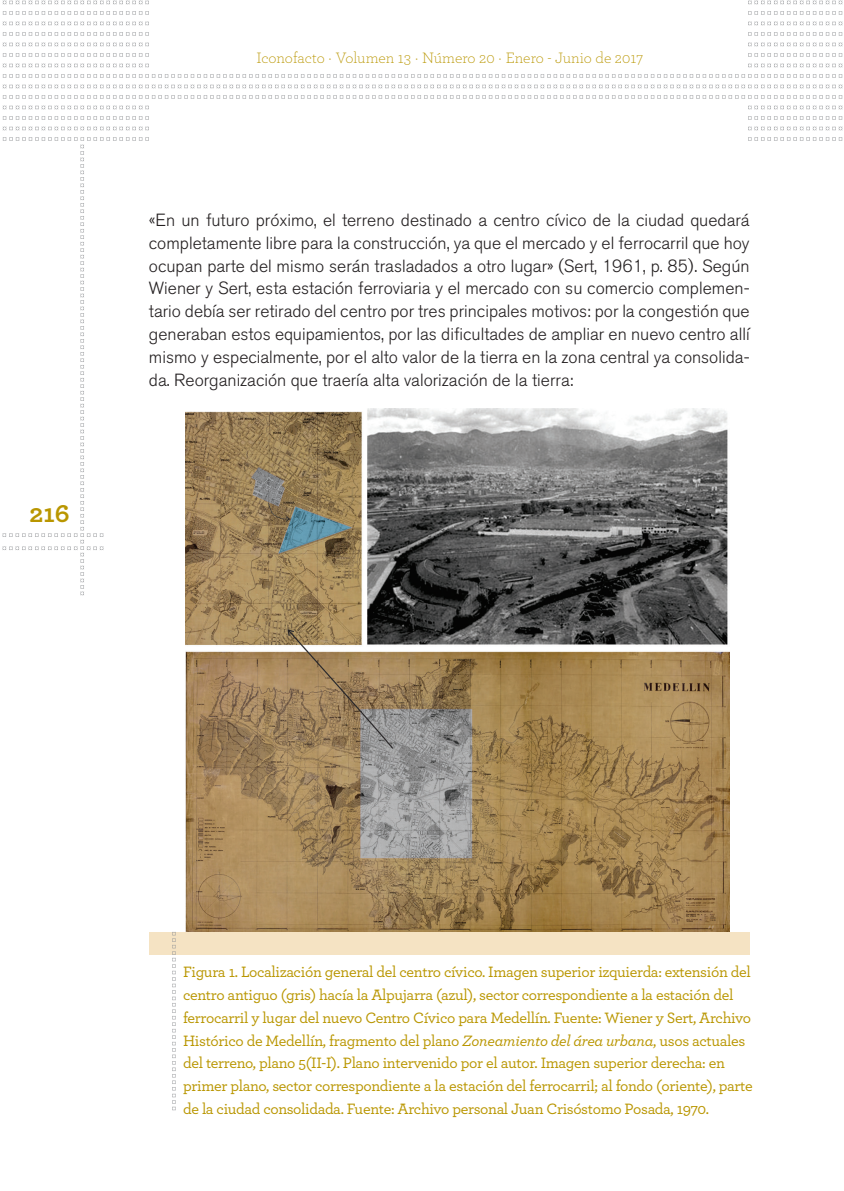
<style>
.page{position:relative;width:844px;height:1191px;background:#fff}
.page>*{position:absolute;margin:0;border:0;box-sizing:border-box;transform-origin:0 0}
.t1{font:700 26.25px "Archer Pro";color:#b99600}
.TEXTO_CORRIDO{font:300 17.5px/22.8px "Akzidenz Grotesk BQ";color:#231f20;text-align:justify}
.PIE_DE_FOTO{font:500 15.75px/22.8px "Archer Pro";letter-spacing:-.02em;color:#b99600}
.t2{font:300 15.75px "Archer Pro";color:#b99600}
.s1{font-style:italic}
</style>
<div class="page">
<svg style="left:2px;top:127px;width:840px;height:3px"></svg>
<svg style="left:2px;top:116px;width:840px;height:4px"></svg>
<svg style="left:2px;top:106px;width:840px;height:3px"></svg>
<svg style="left:2px;top:95px;width:840px;height:4px"></svg>
<svg style="left:2px;top:85px;width:840px;height:3px"></svg>
<svg style="left:2px;top:74px;width:840px;height:4px"></svg>
<svg style="left:2px;top:64px;width:840px;height:3px"></svg>
<svg style="left:2px;top:53px;width:840px;height:4px"></svg>
<svg style="left:2px;top:43px;width:840px;height:3px"></svg>
<svg style="left:2px;top:32px;width:840px;height:4px"></svg>
<svg style="left:2px;top:22px;width:840px;height:3px"></svg>
<svg style="left:2px;top:11px;width:840px;height:4px"></svg>
<svg style="left:2px;top:1px;width:840px;height:3px"></svg>
<svg style="left:2px;top:137px;width:840px;height:458px"></svg>
<div style="left:149px;top:103px;width:598px;height:63px;background:#fff"></div>
<div style="left:149px;top:0;width:598px;height:70px;background:#fff"></div>
<img style="left:185px;top:408px;width:544px;height:523px">
<div style="left:149px;top:931px;width:600px;height:23px;background:#f5e3c3"></div>
<svg style="left:172px;top:931px;width:4px;height:179px"></svg>
<h1 class="t1" style="left:29px;top:492px;width:42px">216</h1>
<p class="t2" style="left:256px;top:48px;width:388px">Iconofacto · Volumen 13 · Número 20 · Enero - Junio de 2017</p>
<p class="TEXTO_CORRIDO" style="left:149px;top:209px;width:602px">«En un futuro próximo, el terreno destinado a centro cívico de la ciudad quedará completamente libre para la construcción, ya que el mercado y el ferrocarril que hoy ocupan parte del mismo serán trasladados a otro lugar» (Sert, 1961, p. 85). Según Wiener y Sert, esta estación ferroviaria y el mercado con su comercio complemen&shy;tario debía ser retirado del centro por tres principales motivos: por la congestión que generaban estos equipamientos, por las dificultades de ampliar en nuevo centro allí mismo y especialmente, por el alto valor de la tierra en la zona central ya consolida&shy;da. Reorganización que traería alta valorización de la tierra:</p>
<p class="PIE_DE_FOTO" style="left:183px;top:959px;width:571px">Figura 1. Localización general del centro cívico. Imagen superior izquierda: extensión del centro antiguo (gris) hacía la Alpujarra (azul), sector correspondiente a la estación del ferrocarril y lugar del nuevo Centro Cívico para Medellín. Fuente: Wiener y Sert, Archivo Histórico de Medellín, fragmento del plano <span class="s1">Zoneamiento del área urbana</span>, usos actuales del terreno, plano 5(II-I). Plano intervenido por el autor. Imagen superior derecha: en primer plano, sector correspondiente a la estación del ferrocarril; al fondo (oriente), parte de la ciudad consolidada. Fuente: Archivo personal Juan Crisóstomo Posada, 1970.</p>
</div>
